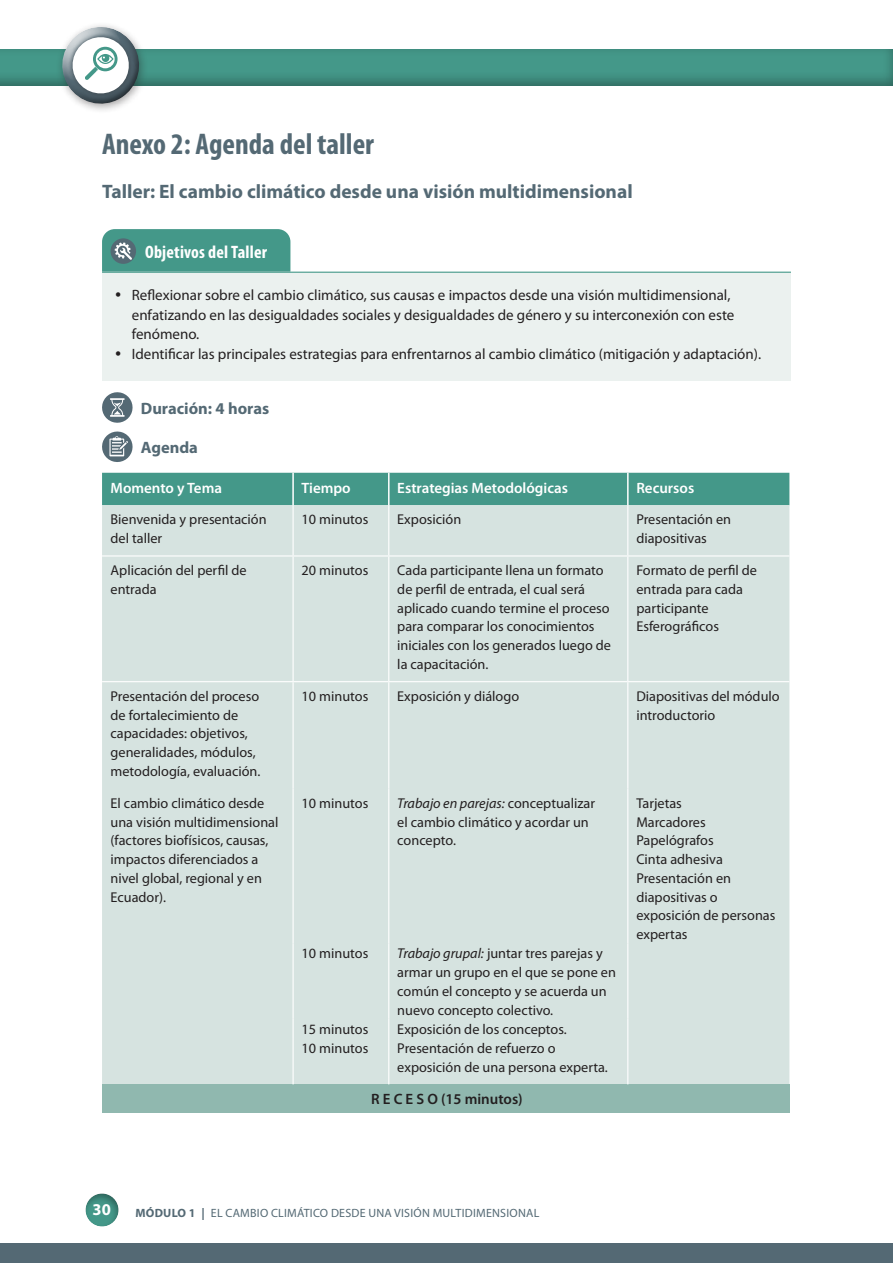
<style>
.page{position:relative;width:893px;height:1263px;background:#fff}
.page>*{position:absolute;margin:0;border:0;box-sizing:border-box;transform-origin:0 0}
.t1{font:700 condensed 30px "Myriad Pro";color:#546974}
.t2{font:700 19.5px "Myriad Pro";color:#546974}
.t3{font:700 condensed 18px "Myriad Pro";letter-spacing:.01em;color:#fff}
.t4{font:700 16.5px "Myriad Pro";color:#546974}
.t5{font:700 16.5px "Myriad Pro";color:#fff}
.t6{font:15px/19.5px "Myriad Pro";color:#231f20}
.t7{font:600 15px "Myriad Pro";color:#fff}
.t8{font:600 15px "Myriad Pro";color:#231f20}
.t9{font:14.25px/18.8px "Myriad Pro";color:#231f20}
.t10{font:12px "Myriad Pro";letter-spacing:.02em;color:#546974}
.s1{font-style:italic}
.s2{font-weight:700}
</style>
<div class="page">
<div style="left:0;top:49px;width:893px;height:39px;background:#231f20;opacity:.4"></div>
<svg style="left:46px;top:25px;width:110px;height:86px"></svg>
<div style="left:0;top:1243px;width:893px;height:20px;background:#546974"></div>
<div style="left:83px;top:1192px;width:36px;height:36px;background:#231f20;opacity:.4"></div>
<div style="left:102px;top:272px;width:689px;height:108px;background:#ebf1ef"></div>
<hr style="left:102px;top:272px;width:689px;height:1px;background:#449889">
<svg style="left:102px;top:229px;width:188px;height:43px;background:#4a988b"></svg>
<svg style="left:102px;top:392px;width:31px;height:70px"></svg>
<div style="left:102px;top:473px;width:687px;height:32px;background:#449889"></div>
<div style="left:102px;top:505px;width:687px;height:579px;background:#d6e3e0"></div>
<div style="left:102px;top:1084px;width:687px;height:29px;background:#90b8af"></div>
<hr style="left:292px;top:473px;width:2px;height:32px;background:#fff">
<hr style="left:388px;top:473px;width:2px;height:32px;background:#fff">
<hr style="left:627px;top:473px;width:2px;height:32px;background:#fff">
<hr style="left:293px;top:505px;width:1px;height:50px;background:#fff">
<hr style="left:388px;top:505px;width:1px;height:50px;background:#fff">
<hr style="left:627px;top:505px;width:1px;height:50px;background:#fff">
<hr style="left:102px;top:555px;width:191px;height:1px;background:#fff">
<hr style="left:293px;top:555px;width:96px;height:1px;background:#fff">
<hr style="left:293px;top:556px;width:1px;height:125px;background:#fff">
<hr style="left:389px;top:555px;width:239px;height:1px;background:#fff">
<hr style="left:388px;top:556px;width:1px;height:125px;background:#fff">
<hr style="left:628px;top:555px;width:161px;height:1px;background:#fff">
<hr style="left:627px;top:556px;width:1px;height:125px;background:#fff">
<hr style="left:102px;top:681px;width:191px;height:1px;background:#fff">
<hr style="left:293px;top:681px;width:96px;height:1px;background:#fff">
<hr style="left:293px;top:682px;width:1px;height:107px;background:#fff">
<hr style="left:389px;top:681px;width:239px;height:1px;background:#fff">
<hr style="left:388px;top:682px;width:1px;height:107px;background:#fff">
<hr style="left:628px;top:681px;width:161px;height:1px;background:#fff">
<hr style="left:627px;top:682px;width:1px;height:107px;background:#fff">
<hr style="left:293px;top:789px;width:1px;height:154px;background:#fff">
<hr style="left:388px;top:789px;width:1px;height:154px;background:#fff">
<hr style="left:627px;top:789px;width:1px;height:154px;background:#fff">
<hr style="left:293px;top:943px;width:1px;height:76px;background:#fff">
<hr style="left:388px;top:943px;width:1px;height:76px;background:#fff">
<hr style="left:627px;top:943px;width:1px;height:76px;background:#fff">
<svg style="left:293px;top:1019px;width:1px;height:19px"></svg>
<svg style="left:388px;top:1019px;width:1px;height:19px"></svg>
<svg style="left:627px;top:1019px;width:1px;height:19px"></svg>
<hr style="left:293px;top:1038px;width:1px;height:46px;background:#fff">
<hr style="left:388px;top:1038px;width:1px;height:46px;background:#fff">
<hr style="left:627px;top:1038px;width:1px;height:46px;background:#fff">
<h1 class="t1" style="left:102px;top:126px;width:274px">Anexo 2: Agenda del taller</h1>
<h2 class="t2" style="left:102px;top:179px;width:532px">Taller: El cambio climático desde una visión multidimensional</h2>
<p class="t3" style="left:145px;top:241px;width:123px">Objetivos del Taller</p>
<p class="t6" style="left:132px;top:285px;width:631px">Reflexionar sobre el cambio climático, sus causas e impactos desde una visión multidimensional, enfatizando en las desigualdades sociales y desigualdades de género y su interconexión con este fenómeno.<br>Identificar las principales estrategias para enfrentarnos al cambio climático (mitigación y adaptación).</p>
<p class="t4" style="left:141px;top:397px;width:130px">Duración: 4 horas</p>
<p class="t4" style="left:141px;top:437px;width:59px">Agenda</p>
<p class="t7" style="left:111px;top:478px;width:113px">Momento y Tema</p>
<p class="t7" style="left:302px;top:478px;width:51px">Tiempo</p>
<p class="t7" style="left:397px;top:478px;width:172px">Estrategias Metodológicas</p>
<p class="t7" style="left:636px;top:478px;width:59px">Recursos</p>
<p class="t9" style="left:111px;top:510px;width:158px">Bienvenida y presentación del taller</p>
<p class="t9" style="left:302px;top:510px;width:68px">10 minutos</p>
<p class="t9" style="left:397px;top:510px;width:65px">Exposición</p>
<p class="t9" style="left:636px;top:510px;width:96px">Presentación en diapositivas</p>
<p class="t9" style="left:111px;top:561px;width:138px">Aplicación del perfil de entrada</p>
<p class="t9" style="left:302px;top:561px;width:68px">20 minutos</p>
<p class="t9" style="left:397px;top:561px;width:215px">Cada participante llena un formato de perfil de entrada, el cual será aplicado cuando termine el proceso para comparar los conocimientos iniciales con los generados luego de la capacitación.</p>
<p class="t9" style="left:636px;top:561px;width:122px">Formato de perfil de entrada para cada participante<br>Esferográficos</p>
<p class="t9" style="left:111px;top:686px;width:151px">Presentación del proceso de fortalecimiento de capacidades: objetivos, generalidades, módulos, metodología, evaluación.</p>
<p class="t9" style="left:302px;top:686px;width:68px">10 minutos</p>
<p class="t9" style="left:397px;top:686px;width:123px">Exposición y diálogo</p>
<p class="t9" style="left:636px;top:686px;width:145px">Diapositivas del módulo introductorio</p>
<p class="t9" style="left:111px;top:793px;width:169px">El cambio climático desde una visión multidimensional (factores biofísicos, causas, impactos diferenciados a nivel global, regional y en<br>Ecuador).</p>
<p class="t9" style="left:302px;top:793px;width:68px">10 minutos</p>
<p class="t9" style="left:397px;top:793px;width:199px"><span class="s1">Trabajo en parejas:</span> conceptualizar el cambio climático y acordar un concepto.</p>
<p class="t9" style="left:636px;top:793px;width:141px">Tarjetas<br>Marcadores<br>Papelógrafos<br>Cinta adhesiva<br>Presentación en diapositivas o exposición de personas expertas</p>
<p class="t9" style="left:302px;top:944px;width:68px">10 minutos</p>
<p class="t9" style="left:397px;top:944px;width:220px"><span class="s1">Trabajo grupal:</span> juntar tres parejas y armar un grupo en el que se pone en común el concepto y se acuerda un nuevo concepto colectivo.</p>
<p class="t9" style="left:302px;top:1019px;width:68px">15 minutos</p>
<p class="t9" style="left:397px;top:1019px;width:171px">Exposición de los conceptos.</p>
<p class="t9" style="left:302px;top:1039px;width:68px">10 minutos</p>
<p class="t9" style="left:397px;top:1039px;width:212px">Presentación de refuerzo o exposición de una persona experta.</p>
<p class="t8" style="left:371px;top:1089px;width:153px">R E C E S O (15 minutos)</p>
<p class="t5" style="left:93px;top:1198px;width:20px">30</p>
<p class="t10" style="left:135px;top:1205px;width:406px"><span class="s2">MÓDULO 1 |</span> EL CAMBIO CLIMÁTICO DESDE UNA VISIÓN MULTIDIMENSIONAL</p>
</div>
